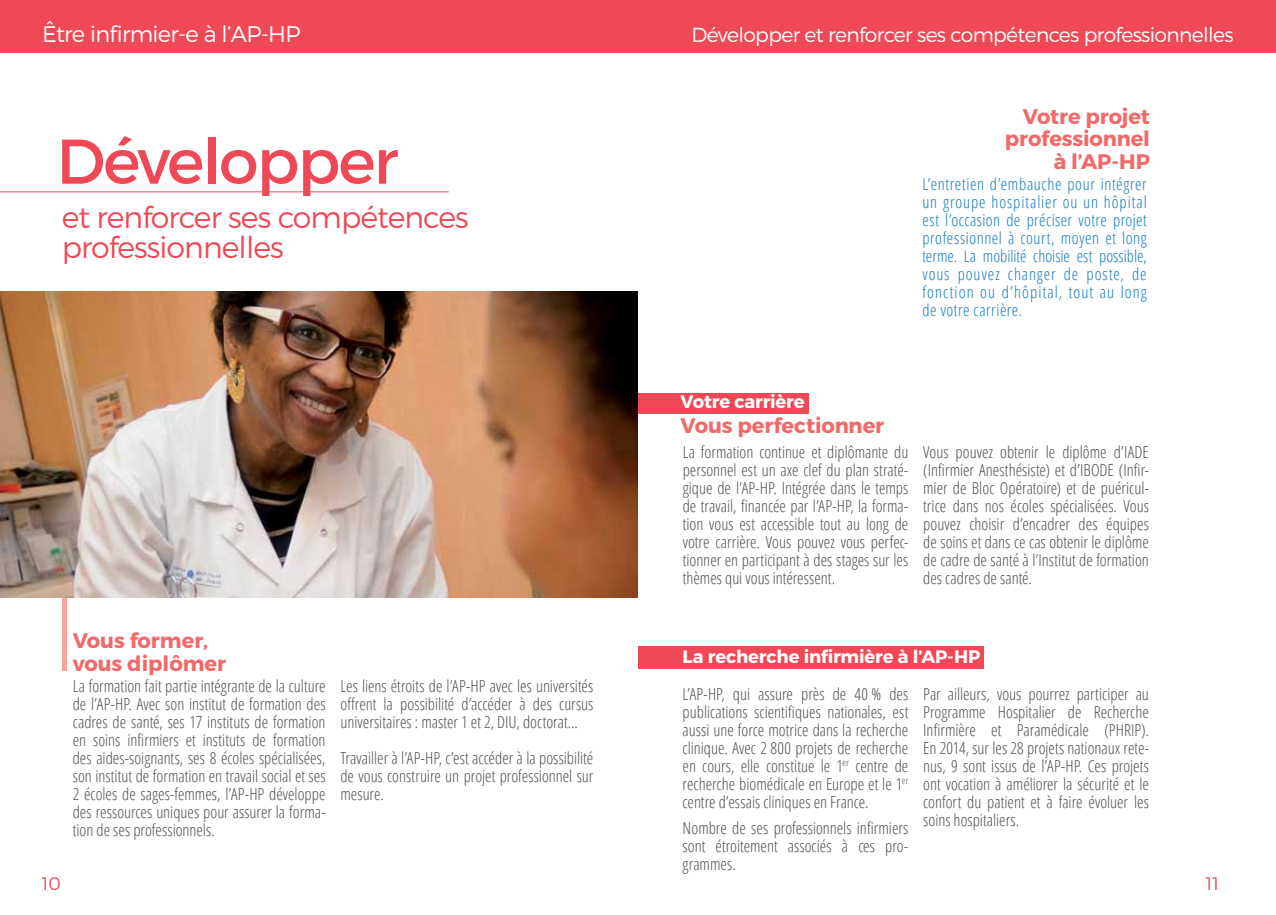
<style>
.page{position:relative;width:1276px;height:915px;background:#fff}
.page>*{position:absolute;margin:0;border:0;box-sizing:border-box;transform-origin:0 0}
.t1{font:63px "Montserrat";letter-spacing:-.03em;color:#ef4957}
.t2{font:300 30px/30px "Montserrat";letter-spacing:-.03em;color:#ef4957}
.t3{font:300 22.5px "Montserrat";letter-spacing:-.03em;color:#fff}
.t4{font:700 21px/22.5px "Montserrat";letter-spacing:-.005em;color:#f26969;text-align:right}
.t5{font:300 20.25px "Montserrat";letter-spacing:-.03em;color:#fff}
.t6{font:700 18px "Montserrat";letter-spacing:-.01em;color:#fff}
.t7{font:300 18px "Montserrat";color:#ef4957}
.t8{font:300 condensed 16.5px/18px "Open Sans";color:#4d4d4f;text-align:justify}
.t9{font:300 condensed 16.5px/18px "Open Sans";letter-spacing:.06em;color:#1378be;text-align:justify}
</style>
<div class="page">
<div style="left:0;top:0;width:1276px;height:52px;background:#ef4957"></div>
<div style="left:638px;top:393px;width:170px;height:20px;background:#ef4957"></div>
<div style="left:638px;top:645px;width:345px;height:23px;background:#ef4957"></div>
<hr style="left:62px;top:583px;width:4px;height:87px;background:#f7a49b">
<img style="left:0;top:291px;width:638px;height:306px">
<hr style="left:0;top:191px;width:449px;height:1px;background:#ef4957">
<h3 class="t3" style="left:42px;top:20px;width:260px">Être infirmier-e à l’AP-HP</h3>
<h1 class="t1" style="left:56px;top:123px;width:343px">Développer</h1>
<h2 class="t2" style="left:62px;top:202px;width:408px">et renforcer ses compétences professionnelles</h2>
<p class="t4" style="left:73px;top:629px;width:155px;text-align:left">Vous former, vous diplômer</p>
<p class="t8" style="left:73px;top:676px;width:254px">La formation fait partie intégrante de la culture de l’AP-HP. Avec son institut de formation des cadres de santé, ses 17 instituts de formation en soins infirmiers et instituts de formation des aides-soignants, ses 8 écoles spécialisées, son institut de formation en travail social et ses 2 écoles de sages-femmes, l’AP-HP développe des ressources uniques pour assurer la forma&shy;tion de ses professionnels.</p>
<p class="t8" style="left:340px;top:676px;width:254px">Les liens étroits de l’AP-HP avec les universités offrent la possibilité d’accéder à des cursus universitaires : master 1 et 2, DIU, doctorat...</p>
<p class="t8" style="left:340px;top:748px;width:254px">Travailler à l’AP-HP, c’est accéder à la possibilité de vous construire un projet professionnel sur mesure.</p>
<p class="t5" style="left:691px;top:22px;width:543px">Développer et renforcer ses compétences professionnelles</p>
<p class="t4" style="left:1005px;top:105px;width:146px">Votre projet professionnel à l’AP-HP</p>
<p class="t6" style="left:680px;top:390px;width:126px">Votre carrière</p>
<p class="t4" style="left:680px;top:414px;width:205px">Vous perfectionner</p>
<p class="t9" style="left:922px;top:174px;width:226px">L’entretien d’embauche pour intégrer un groupe hospitalier ou un hôpital est l’occasion de préciser votre projet professionnel à court, moyen et long terme. La mobilité choisie est possible, vous pouvez changer de poste, de fonction ou d’hôpital, tout au long de votre carrière.</p>
<p class="t8" style="left:682px;top:442px;width:227px">La formation continue et diplômante du personnel est un axe clef du plan straté&shy;gique de l’AP-HP. Intégrée dans le temps de travail, financée par l’AP-HP, la forma&shy;tion vous est accessible tout au long de votre carrière. Vous pouvez vous perfec&shy;tionner en participant à des stages sur les thèmes qui vous intéressent.</p>
<p class="t8" style="left:923px;top:442px;width:227px;text-align:left">Vous pouvez obtenir le diplôme d’iade (Infirmier Anesthésiste) et d’ibode (Infir&shy;mier de Bloc Opératoire) et de puéricul&shy;trice dans nos écoles spécialisées. Vous pouvez choisir d’encadrer des équipes de soins et dans ce cas obtenir le diplôme de cadre de santé à l’Institut de formation des cadres de santé.</p>
<p class="t6" style="left:682px;top:645px;width:299px">La recherche infirmière à l’AP-HP</p>
<p class="t8" style="left:682px;top:683px;width:227px">L’AP-HP, qui assure près de 40 % des publications scientifiques nationales, est aussi une force motrice dans la recherche clinique. Avec 2 800 projets de recherche en cours, elle constitue le 1<sup>er</sup> centre de recherche biomédicale en Europe et le 1<sup>er </sup>centre d’essais cliniques en France.</p>
<p class="t8" style="left:682px;top:818px;width:227px">Nombre de ses professionnels infirmiers sont étroitement associés à ces pro&shy;grammes.</p>
<p class="t8" style="left:923px;top:683px;width:227px">Par ailleurs, vous pourrez participer au Programme Hospitalier de Recherche Infirmière et Paramédicale (PHRIP).<br>En 2014, sur les 28 projets nationaux rete&shy;nus, 9 sont issus de l’AP-HP. Ces projets ont vocation à améliorer la sécurité et le confort du patient et à faire évoluer les soins hospitaliers.</p>
<p class="t7" style="left:42px;top:872px;width:20px">10</p>
<p class="t7" style="left:1206px;top:872px;width:15px">11</p>
</div>
